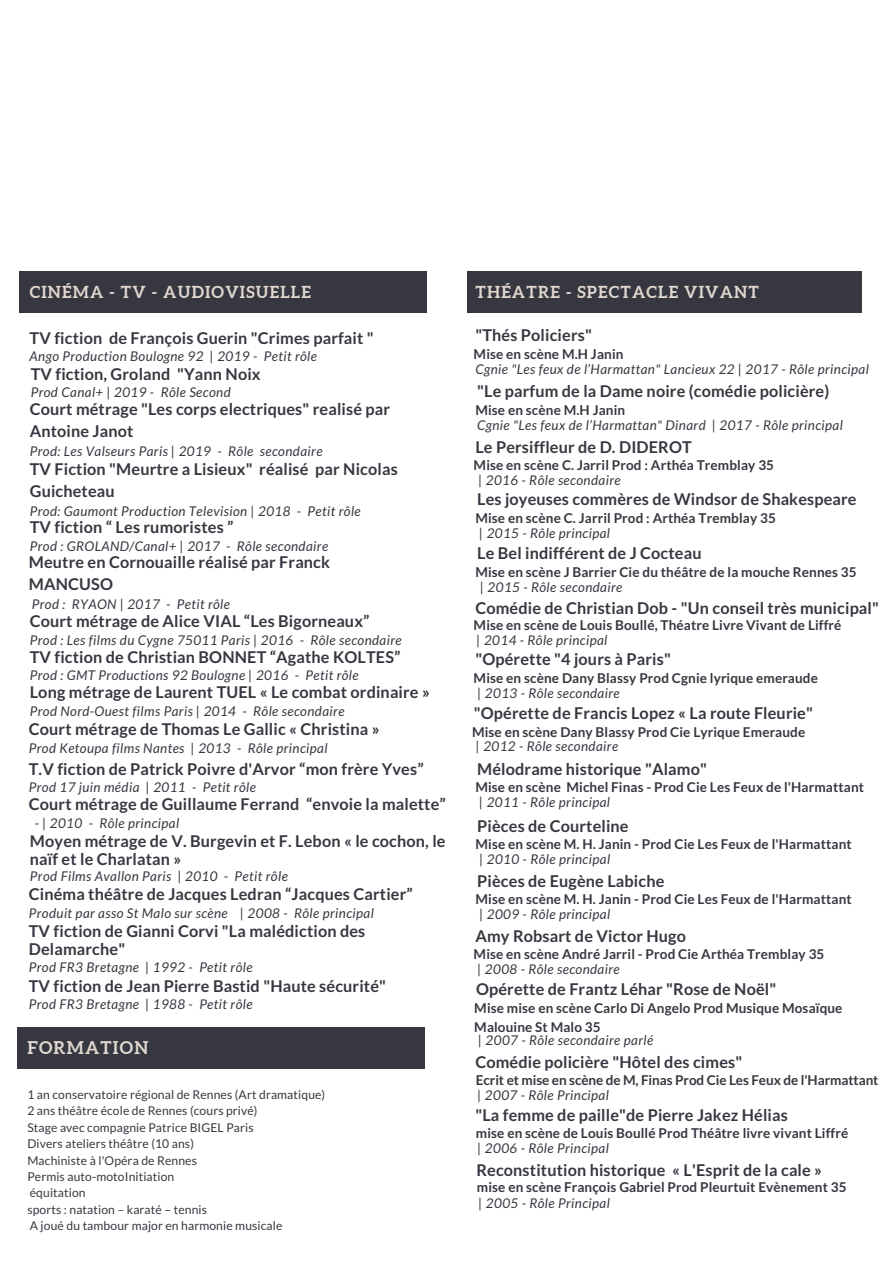
<style>
.page{position:relative;width:894px;height:1264px;background:#fff}
.page>*{position:absolute;margin:0;border:0;box-sizing:border-box;transform-origin:0 0}
.t1{font:700 17.55px "Aleo";letter-spacing:.07em;color:#e1d8cf}
.t2{font:700 16.5px "Aleo";letter-spacing:.07em;color:#e1d8cf}
.t3{font:700 16.2px/21.9px "Lato";letter-spacing:.01em;color:#373741}
.t4{font:italic 13.5px "Lato";letter-spacing:.03em;color:#373741}
.t5{font:700 13.5px/18.6px "Lato";letter-spacing:.01em;color:#373741}
.t6{font:12.15px/16.5px "Lato";letter-spacing:.01em;color:#373741}
</style>
<div class="page">
<div style="left:19px;top:271px;width:408px;height:42px;background:#373741"></div>
<div style="left:17px;top:1026px;width:407px;height:42px;background:#373741"></div>
<div style="left:467px;top:271px;width:394px;height:42px;background:#373741"></div>
<p class="t2" style="left:30px;top:282px;width:282px">CINÉMA - TV - AUDIOVISUELLE</p>
<p class="t3" style="left:30px;top:327px;width:345px">TV fiction de François Guerin "Crimes parfait "</p>
<p class="t4" style="left:30px;top:348px;width:289px">Ango Production Boulogne 92 | 2019 - Petit rôle</p>
<p class="t3" style="left:31px;top:363px;width:231px">TV fiction, Groland "Yann Noix</p>
<p class="t4" style="left:31px;top:384px;width:201px">Prod Canal+ | 2019 - Rôle Second</p>
<p class="t3" style="left:30px;top:398px;width:362px">Court métrage "Les corps electriques" realisé par<br>Antoine Janot</p>
<p class="t4" style="left:30px;top:442px;width:294px">Prod: Les Valseurs Paris | 2019 - Rôle secondaire</p>
<p class="t3" style="left:30px;top:457px;width:369px">TV Fiction "Meurtre a Lisieux" réalisé par Nicolas<br>Guicheteau</p>
<p class="t4" style="left:30px;top:502px;width:332px">Prod: Gaumont Production Television | 2018 - Petit rôle</p>
<p class="t3" style="left:30px;top:516px;width:205px">TV fiction “ Les rumoristes ”</p>
<p class="t4" style="left:30px;top:538px;width:300px">Prod : GROLAND/Canal+ | 2017 - Rôle secondaire</p>
<p class="t3" style="left:29px;top:551px;width:303px">Meutre en Cornouaille réalisé par Franck<br>MANCUSO</p>
<p class="t4" style="left:32px;top:596px;width:200px">Prod : RYAON | 2017 - Petit rôle</p>
<p class="t3" style="left:30px;top:610px;width:341px">Court métrage de Alice VIAL “Les Bigorneaux”</p>
<p class="t4" style="left:30px;top:631px;width:373px">Prod : Les films du Cygne 75011 Paris | 2016 - Rôle secondaire</p>
<p class="t3" style="left:30px;top:645px;width:372px">TV fiction de Christian BONNET “Agathe KOLTES”</p>
<p class="t4" style="left:30px;top:667px;width:330px">Prod : GMT Productions 92 Boulogne | 2016 - Petit rôle</p>
<p class="t3" style="left:30px;top:681px;width:401px">Long métrage de Laurent TUEL « Le combat ordinaire »</p>
<p class="t4" style="left:30px;top:702px;width:316px">Prod Nord-Ouest films Paris | 2014 - Rôle secondaire</p>
<p class="t3" style="left:29px;top:717px;width:352px">Court métrage de Thomas Le Gallic « Christina »</p>
<p class="t4" style="left:29px;top:739px;width:300px">Prod Ketoupa films Nantes | 2013 - Rôle principal</p>
<p class="t3" style="left:29px;top:757px;width:396px">T.V fiction de Patrick Poivre d'Arvor “mon frère Yves”</p>
<p class="t4" style="left:29px;top:779px;width:228px">Prod 17 juin média | 2011 - Petit rôle</p>
<p class="t3" style="left:29px;top:793px;width:418px">Court métrage de Guillaume Ferrand “envoie la malette”</p>
<p class="t4" style="left:35px;top:814px;width:146px">- | 2010 - Rôle principal</p>
<p class="t3" style="left:30px;top:832px;width:417px;line-height:17.5px">Moyen métrage de V. Burgevin et F. Lebon « le cochon, le naïf et le Charlatan »</p>
<p class="t4" style="left:30px;top:868px;width:259px">Prod Films Avallon Paris | 2010 - Petit rôle</p>
<p class="t3" style="left:29px;top:883px;width:385px">Cinéma théâtre de Jacques Ledran “Jacques Cartier”</p>
<p class="t4" style="left:29px;top:904px;width:346px">Produit par asso St Malo sur scène | 2008 - Rôle principal</p>
<p class="t3" style="left:29px;top:922px;width:338px;line-height:17.5px">TV fiction de Gianni Corvi "La malédiction des<br>Delamarche"</p>
<p class="t4" style="left:29px;top:958px;width:225px">Prod FR3 Bretagne | 1992 - Petit rôle</p>
<p class="t3" style="left:29px;top:974px;width:358px">TV fiction de Jean Pierre Bastid "Haute sécurité"</p>
<p class="t4" style="left:29px;top:995px;width:225px">Prod FR3 Bretagne | 1988 - Petit rôle</p>
<p class="t1" style="left:27px;top:1037px;width:122px">FORMATION</p>
<p class="t6" style="left:27px;top:1085px;width:299px">1 an conservatoire régional de Rennes (Art dramatique)<br>2 ans théâtre école de Rennes (cours privé)<br>Stage avec compagnie Patrice BIGEL Paris<br>Divers ateliers théâtre (10 ans)<br>Machiniste à l'Opéra de Rennes<br>Permis auto-motoInitiation<br>équitation<br>sports : natation – karaté – tennis<br>A joué du tambour major en harmonie musicale</p>
<p class="t2" style="left:475px;top:283px;width:285px">THÉATRE - SPECTACLE VIVANT</p>
<p class="t3" style="left:475px;top:324px;width:118px">"Thés Policiers"</p>
<p class="t4" style="left:475px;top:360px;width:395px">Cgnie "Les feux de l’Harmattan" Lancieux 22 | 2017 - Rôle principal</p>
<p class="t5" style="left:473px;top:344px;width:151px">Mise en scène M.H Janin</p>
<p class="t3" style="left:477px;top:380px;width:353px">"Le parfum de la Dame noire (comédie policière)</p>
<p class="t4" style="left:477px;top:416px;width:367px">Cgnie "Les feux de l’Harmattan" Dinard | 2017 - Rôle principal</p>
<p class="t5" style="left:475px;top:400px;width:151px">Mise en scène M.H Janin</p>
<p class="t3" style="left:475px;top:435px;width:218px">Le Persiffleur de D. DIDEROT</p>
<p class="t4" style="left:478px;top:472px;width:144px">| 2016 - Rôle secondaire</p>
<p class="t5" style="left:473px;top:456px;width:302px">Mise en scène C. Jarril Prod : Arthéa Tremblay 35</p>
<p class="t3" style="left:477px;top:488px;width:381px">Les joyeuses commères de Windsor de Shakespeare</p>
<p class="t4" style="left:479px;top:524px;width:132px">| 2015 - Rôle principal</p>
<p class="t5" style="left:475px;top:508px;width:302px">Mise en scène C. Jarril Prod : Arthéa Tremblay 35</p>
<p class="t3" style="left:477px;top:542px;width:226px">Le Bel indifférent de J Cocteau</p>
<p class="t4" style="left:480px;top:578px;width:144px">| 2015 - Rôle secondaire</p>
<p class="t5" style="left:475px;top:562px;width:382px">Mise en scène J Barrier Cie du théâtre de la mouche Rennes 35</p>
<p class="t3" style="left:475px;top:596px;width:405px">Comédie de Christian Dob - "Un conseil très municipal"</p>
<p class="t4" style="left:476px;top:631px;width:132px">| 2014 - Rôle principal</p>
<p class="t5" style="left:473px;top:615px;width:369px">Mise en scène de Louis Boullé, Théatre Livre Vivant de Liffré</p>
<p class="t3" style="left:475px;top:647px;width:197px">"Opérette "4 jours à Paris"</p>
<p class="t4" style="left:477px;top:684px;width:144px">| 2013 - Rôle secondaire</p>
<p class="t5" style="left:473px;top:668px;width:346px">Mise en scène Dany Blassy Prod Cgnie lyrique emeraude</p>
<p class="t3" style="left:473px;top:701px;width:340px">"Opérette de Francis Lopez « La route Fleurie"</p>
<p class="t4" style="left:476px;top:738px;width:144px">| 2012 - Rôle secondaire</p>
<p class="t5" style="left:472px;top:722px;width:335px">Mise en scène Dany Blassy Prod Cie Lyrique Emeraude</p>
<p class="t3" style="left:477px;top:757px;width:231px">Mélodrame historique "Alamo"</p>
<p class="t4" style="left:479px;top:793px;width:132px">| 2011 - Rôle principal</p>
<p class="t5" style="left:475px;top:777px;width:390px">Mise en scène Michel Finas - Prod Cie Les Feux de l'Harmattant</p>
<p class="t3" style="left:477px;top:814px;width:153px">Pièces de Courteline</p>
<p class="t4" style="left:479px;top:850px;width:132px">| 2010 - Rôle principal</p>
<p class="t5" style="left:475px;top:834px;width:377px">Mise en scène M. H. Janin - Prod Cie Les Feux de l'Harmattant</p>
<p class="t3" style="left:477px;top:869px;width:188px">Pièces de Eugène Labiche</p>
<p class="t4" style="left:479px;top:905px;width:132px">| 2009 - Rôle principal</p>
<p class="t5" style="left:475px;top:889px;width:377px">Mise en scène M. H. Janin - Prod Cie Les Feux de l'Harmattant</p>
<p class="t3" style="left:475px;top:924px;width:212px">Amy Robsart de Victor Hugo</p>
<p class="t4" style="left:477px;top:960px;width:144px">| 2008 - Rôle secondaire</p>
<p class="t5" style="left:473px;top:944px;width:352px">Mise en scène André Jarril - Prod Cie Arthéa Tremblay 35</p>
<p class="t3" style="left:476px;top:978px;width:301px">Opérette de Frantz Léhar "Rose de Noël"</p>
<p class="t4" style="left:478px;top:1032px;width:176px">| 2007 - Rôle secondaire parlé</p>
<p class="t5" style="left:474px;top:998px;width:369px">Mise mise en scène Carlo Di Angelo Prod Musique Mosaïque<br>Malouine St Malo 35</p>
<p class="t3" style="left:475px;top:1050px;width:268px">Comédie policière "Hôtel des cimes"</p>
<p class="t4" style="left:477px;top:1086px;width:133px">| 2007 - Rôle Principal</p>
<p class="t5" style="left:476px;top:1069px;width:404px">Ecrit et mise en scène de M, Finas Prod Cie Les Feux de l'Harmattant</p>
<p class="t3" style="left:475px;top:1103px;width:314px">"La femme de paille"de Pierre Jakez Hélias</p>
<p class="t4" style="left:477px;top:1139px;width:133px">| 2006 - Rôle Principal</p>
<p class="t5" style="left:476px;top:1123px;width:374px">mise en scène de Louis Boullé Prod Théâtre livre vivant Liffré</p>
<p class="t3" style="left:476px;top:1158px;width:347px">Reconstitution historique « L'Esprit de la cale »</p>
<p class="t4" style="left:478px;top:1194px;width:133px">| 2005 - Rôle Principal</p>
<p class="t5" style="left:477px;top:1177px;width:371px">mise en scène François Gabriel Prod Pleurtuit Evènement 35</p>
</div>
